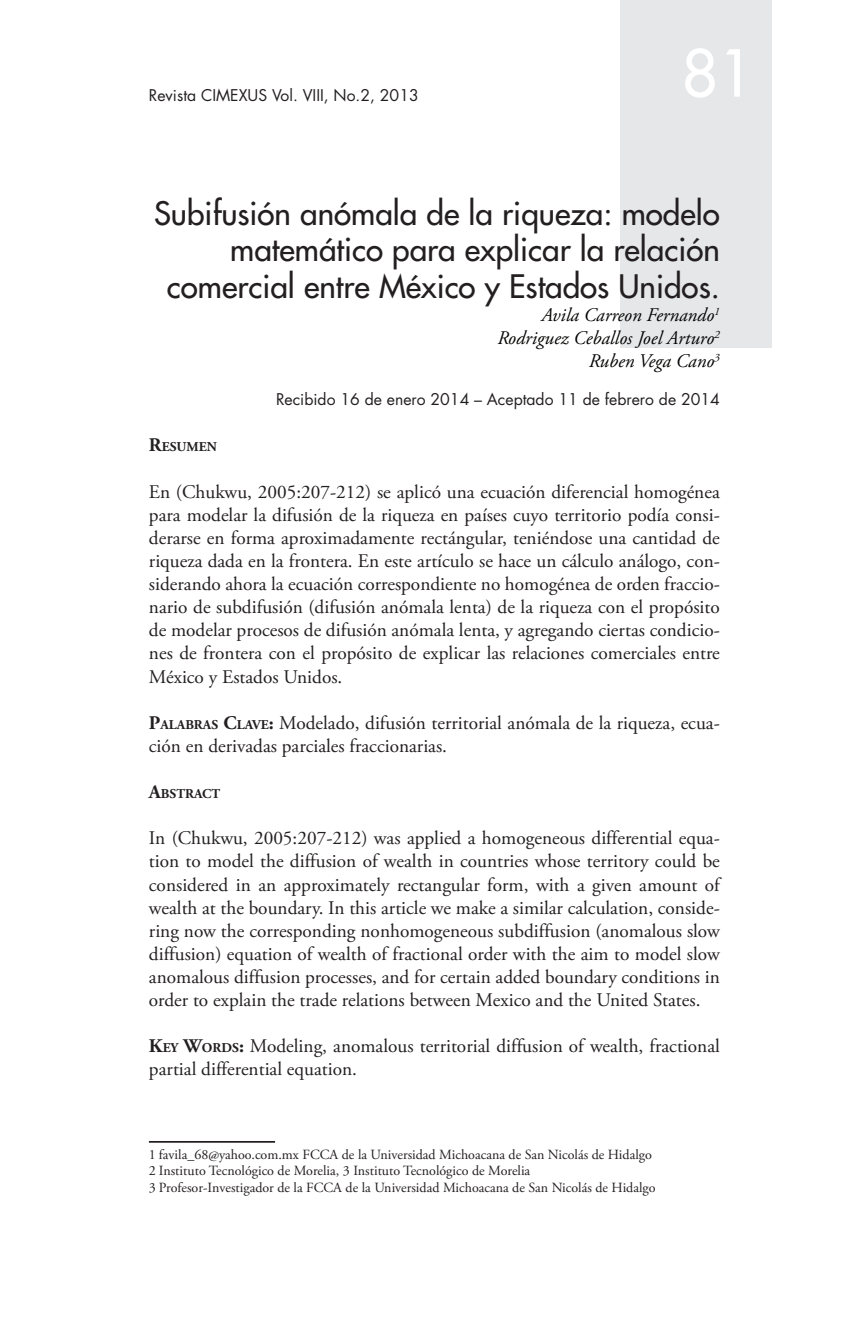
<style>
.page{position:relative;width:844px;height:1340px;background:#fff}
.page>*{position:absolute;margin:0;border:0;box-sizing:border-box;transform-origin:0 0}
.t1{font:500 63px "Futura Std";color:#fff}
.t2{font:500 31.5px/36.8px "Futura Std";color:#231f20;text-align:right}
.t3{font:19.25px/23.1px "Adobe Garamond Pro";color:#231f20;text-align:justify}
.t4{font:italic 19.25px/23.1px "Adobe Garamond Pro";color:#040503;text-align:right}
.t5{font:15.75px "Futura Std";color:#231f20}
.t6{font:14px/16.8px "Adobe Garamond Pro";letter-spacing:-.01em;color:#231f20}
.t7{font:700 13.47px "Adobe Garamond Pro";color:#231f20}
.s1{font-size:19.25px}
.s2{font-weight:700}
.s3{font-weight:700;font-size:13.47px}
</style>
<div class="page">
<div style="left:620px;top:0;width:151px;height:347px;background:#e6e7e9"></div>
<hr style="left:149px;top:1140px;width:126px;height:2px;background:#231f20">
<p class="t5" style="left:149px;top:85px;width:271px">Revista CIMEXUS Vol. VIII, No.2, 2013</p>
<h1 class="t1" style="left:681px;top:34px;width:74px">81</h1>
<h2 class="t2" style="left:154px;top:195px;width:567px">Subifusión anómala de la riqueza: modelo matemático para explicar la relación comercial entre México y Estados Unidos.</h2>
<p class="t4" style="left:497px;top:304px;width:224px">Avila Carreon Fernando<sup>1<br></sup>Rodriguez Ceballos Joel Arturo<sup>2<br></sup>Ruben Vega Cano<sup>3</sup></p>
<p class="t5" style="left:276px;top:389px;width:445px">Recibido 16 de enero 2014 – Aceptado 11 de febrero de 2014</p>
<p class="t7" style="left:149px;top:439px;width:69px"><span class="s1">R</span>ESUMEN</p>
<p class="t3" style="left:149px;top:480px;width:572px">En (Chukwu, 2005:207-212) se aplicó una ecuación diferencial homogénea para modelar la difusión de la riqueza en países cuyo territorio podía consi&shy;derarse en forma aproximadamente rectángular, teniéndose una cantidad de riqueza dada en la frontera. En este artículo se hace un cálculo análogo, con&shy;siderando ahora la ecuación correspondiente no homogénea de orden fraccio&shy;nario de subdifusión (difusión anómala lenta) de la riqueza con el propósito de modelar procesos de difusión anómala lenta, y agregando ciertas condicio&shy;nes de frontera con el propósito de explicar las relaciones comerciales entre México y Estados Unidos.</p>
<p class="t3" style="left:149px;top:711px;width:572px"><span class="s2">P</span><span class="s3">ALABRAS</span> <span class="s2">C</span><span class="s3">LAVE</span><span class="s2">:</span> Modelado, difusión territorial anómala de la riqueza, ecua&shy;ción en derivadas parciales fraccionarias.</p>
<p class="t7" style="left:149px;top:786px;width:73px"><span class="s1">A</span>BSTRACT</p>
<p class="t3" style="left:149px;top:827px;width:572px">In (Chukwu, 2005:207-212) was applied a homogeneous differential equa&shy;tion to model the diffusion of wealth in countries whose territory could be considered in an approximately rectangular form, with a given amount of wealth at the boundary. In this article we make a similar calculation, conside&shy;ring now the corresponding nonhomogeneous subdiffusion (anomalous slow diffusion) equation of wealth of fractional order with the aim to model slow anomalous diffusion processes, and for certain added boundary conditions in order to explain the trade relations between Mexico and the United States.</p>
<p class="t3" style="left:149px;top:1035px;width:572px"><span class="s2">K</span><span class="s3">EY</span> <span class="s2">W</span><span class="s3">ORDS</span><span class="s2">:</span> Modeling, anomalous territorial diffusion of wealth, fractional partial differential equation.</p>
<p class="t6" style="left:149px;top:1146px;width:508px">1 favila_68@yahoo.com.mx FCCA de la Universidad Michoacana de San Nicolás de Hidalgo<br>2 Instituto Tecnológico de Morelia, 3 Instituto Tecnológico de Morelia<br>3 Profesor-Investigador de la FCCA de la Universidad Michoacana de San Nicolás de Hidalgo</p>
</div>
